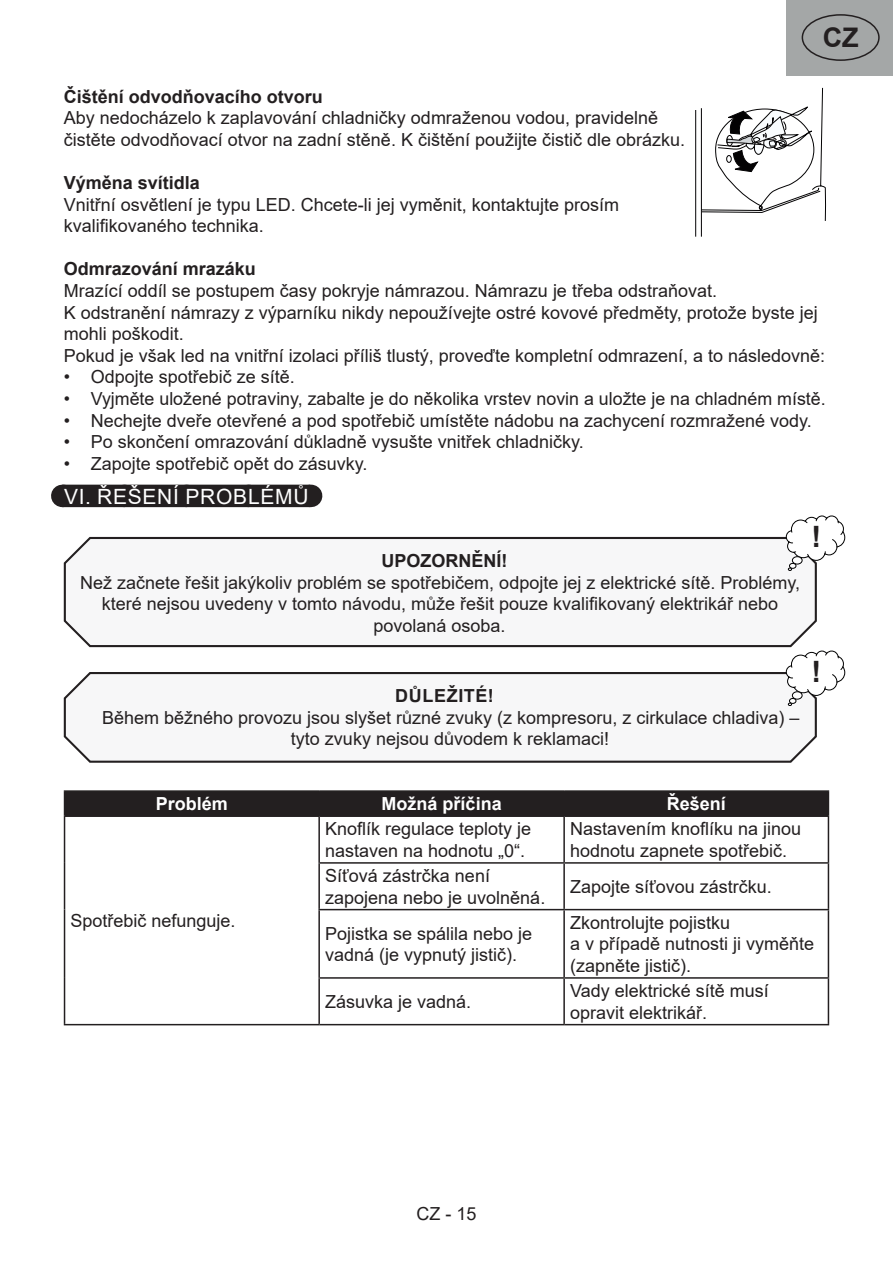
<style>
.page{position:relative;width:893px;height:1263px;background:#fff}
.page>*{position:absolute;margin:0;border:0;box-sizing:border-box;transform-origin:0 0}
.Normální{font:700 29.4px "Arial";color:#231f20}
.t1{font:700 27px "Arial";color:#231f20}
.Grafický_nadpis_ETA{font:21px "Arial";letter-spacing:.035em;color:#fff}
.t2{font:18px/21.6px "Arial";color:#231f20}
.t3{font:700 18px "Arial";color:#231f20}
.t4{font:700 18px "Arial";color:#fff}
.t5{font:700 18px "Arial";letter-spacing:.035em;color:#231f20}
</style>
<div class="page">
<div style="left:787px;top:0;width:106px;height:75px;background:#a4a7a7"></div>
<div style="left:802px;top:14px;width:78px;height:47px;border:2px solid #231f20;border-radius:50%"></div>
<div style="left:62px;top:485px;width:248px;height:22px;background:#231f20"></div>
<svg style="left:310px;top:485px;width:1px;height:22px"></svg>
<hr style="left:701px;top:108px;width:1px;height:129px;background:#030203">
<hr style="left:695px;top:110px;width:1px;height:127px;background:#030203">
<svg style="left:701px;top:87px;width:126px;height:135px"></svg>
<svg style="left:63px;top:535px;width:754px;height:113px"></svg>
<svg style="left:786px;top:516px;width:59px;height:55px"></svg>
<svg style="left:63px;top:670px;width:754px;height:93px"></svg>
<svg style="left:786px;top:651px;width:59px;height:55px"></svg>
<hr style="left:64px;top:790px;width:255px;height:2px;background:#231f20">
<hr style="left:319px;top:790px;width:245px;height:2px;background:#231f20">
<hr style="left:564px;top:790px;width:265px;height:2px;background:#231f20">
<div style="left:64px;top:791px;width:765px;height:24px;background:#231f20"></div>
<hr style="left:64px;top:815px;width:255px;height:2px;background:#231f20">
<hr style="left:64px;top:817px;width:1px;height:46px;background:#231f20">
<hr style="left:319px;top:815px;width:245px;height:2px;background:#231f20">
<hr style="left:318px;top:817px;width:2px;height:45px;background:#231f20">
<hr style="left:564px;top:815px;width:265px;height:2px;background:#231f20">
<hr style="left:563px;top:817px;width:2px;height:45px;background:#231f20">
<hr style="left:828px;top:817px;width:1px;height:45px;background:#231f20">
<hr style="left:64px;top:863px;width:1px;height:47px;background:#231f20">
<hr style="left:318px;top:862px;width:246px;height:2px;background:#231f20">
<hr style="left:318px;top:864px;width:2px;height:45px;background:#231f20">
<hr style="left:564px;top:862px;width:265px;height:2px;background:#231f20">
<hr style="left:563px;top:864px;width:2px;height:45px;background:#231f20">
<hr style="left:828px;top:864px;width:1px;height:45px;background:#231f20">
<hr style="left:64px;top:910px;width:1px;height:68px;background:#231f20">
<hr style="left:318px;top:909px;width:246px;height:1px;background:#231f20">
<hr style="left:318px;top:910px;width:2px;height:67px;background:#231f20">
<hr style="left:564px;top:909px;width:265px;height:1px;background:#231f20">
<hr style="left:563px;top:910px;width:2px;height:67px;background:#231f20">
<hr style="left:828px;top:910px;width:1px;height:67px;background:#231f20">
<hr style="left:64px;top:978px;width:1px;height:46px;background:#231f20">
<hr style="left:318px;top:977px;width:246px;height:2px;background:#231f20">
<hr style="left:318px;top:979px;width:2px;height:45px;background:#231f20">
<hr style="left:564px;top:977px;width:265px;height:2px;background:#231f20">
<hr style="left:563px;top:979px;width:2px;height:45px;background:#231f20">
<hr style="left:828px;top:979px;width:1px;height:45px;background:#231f20">
<hr style="left:64px;top:1024px;width:255px;height:1px;background:#231f20">
<hr style="left:319px;top:1024px;width:245px;height:1px;background:#231f20">
<hr style="left:564px;top:1024px;width:265px;height:1px;background:#231f20">
<h2 class="t1" style="left:823px;top:18px;width:37px">CZ</h2>
<p class="t3" style="left:64px;top:84px;width:261px">Čištění odvodňovacího otvoru</p>
<p class="t2" style="left:64px;top:107px;width:623px">Aby nedocházelo k zaplavování chladničky odmraženou vodou, pravidelně čistěte odvodňovací otvor na zadní stěně. K čištění použijte čistič dle obrázku.</p>
<p class="t3" style="left:64px;top:170px;width:138px">Výměna svítidla</p>
<p class="t2" style="left:64px;top:193px;width:557px">Vnitřní osvětlení je typu LED. Chcete-li jej vyměnit, kontaktujte prosím kvalifikovaného technika.</p>
<p class="t3" style="left:64px;top:256px;width:194px">Odmrazování mrazáku</p>
<p class="t2" style="left:64px;top:280px;width:655px">Mrazící oddíl se postupem časy pokryje námrazou. Námrazu je třeba odstraňovat.</p>
<p class="t2" style="left:64px;top:301px;width:756px">K odstranění námrazy z výparníku nikdy nepoužívejte ostré kovové předměty, protože byste jej mohli poškodit.</p>
<p class="t2" style="left:64px;top:345px;width:763px">Pokud je však led na vnitřní izolaci příliš tlustý, proveďte kompletní odmrazení, a to následovně:</p>
<p class="t2" style="left:64px;top:366px;width:233px">• Odpojte spotřebič ze sítě.</p>
<p class="t2" style="left:64px;top:388px;width:763px">• Vyjměte uložené potraviny, zabalte je do několika vrstev novin a uložte je na chladném místě.</p>
<p class="t2" style="left:64px;top:409px;width:750px">• Nechejte dveře otevřené a pod spotřebič umístěte nádobu na zachycení rozmražené vody.</p>
<p class="t2" style="left:64px;top:431px;width:521px">• Po skončení omrazování důkladně vysušte vnitřek chladničky.</p>
<p class="t2" style="left:64px;top:453px;width:305px">• Zapojte spotřebič opět do zásuvky.</p>
<p class="Grafický_nadpis_ETA" style="left:64px;top:482px;width:246px">VI. ŘEŠENÍ PROBLÉMŮ</p>
<p class="t3" style="left:381px;top:548px;width:128px">UPOZORNĚNÍ!</p>
<p class="t2" style="left:80px;top:571px;width:721px;text-align:center">Než začnete řešit jakýkoliv problém se spotřebičem, odpojte jej z elektrické sítě. Problémy, které nejsou uvedeny v tomto návodu, může řešit pouze kvalifikovaný elektrikář nebo povolaná osoba.</p>
<p class="t5" style="left:395px;top:683px;width:100px">DŮLEŽITÉ!</p>
<p class="t2" style="left:102px;top:707px;width:699px;text-align:center">Během běžného provozu jsou slyšet různé zvuky (z kompresoru, z cirkulace chladiva) – tyto zvuky nejsou důvodem k reklamaci!</p>
<p class="Normální" style="left:811px;top:515px;width:11px">!</p>
<p class="Normální" style="left:811px;top:651px;width:11px">!</p>
<p class="t4" style="left:156px;top:791px;width:74px">Problém</p>
<p class="t4" style="left:382px;top:791px;width:122px">Možná příčina</p>
<p class="t4" style="left:667px;top:791px;width:61px">Řešení</p>
<p class="t2" style="left:71px;top:910px;width:167px">Spotřebič nefunguje.</p>
<p class="t2" style="left:325px;top:818px;width:208px">Knoflík regulace teploty je nastaven na hodnotu „0“.</p>
<p class="t2" style="left:570px;top:818px;width:233px">Nastavením knoflíku na jinou hodnotu zapnete spotřebič.</p>
<p class="t2" style="left:325px;top:865px;width:222px">Síťová zástrčka není zapojena nebo je uvolněná.</p>
<p class="t2" style="left:570px;top:875px;width:203px">Zapojte síťovou zástrčku.</p>
<p class="t2" style="left:325px;top:922px;width:209px">Pojistka se spálila nebo je vadná (je vypnutý jistič).</p>
<p class="t2" style="left:570px;top:911px;width:246px">Zkontrolujte pojistku<br>a v případě nutnosti ji vyměňte (zapněte jistič).</p>
<p class="t2" style="left:325px;top:990px;width:148px">Zásuvka je vadná.</p>
<p class="t2" style="left:570px;top:980px;width:200px">Vady elektrické sítě musí opravit elektrikář.</p>
<p class="t2" style="left:416px;top:1203px;width:62px">CZ - 15</p>
</div>
